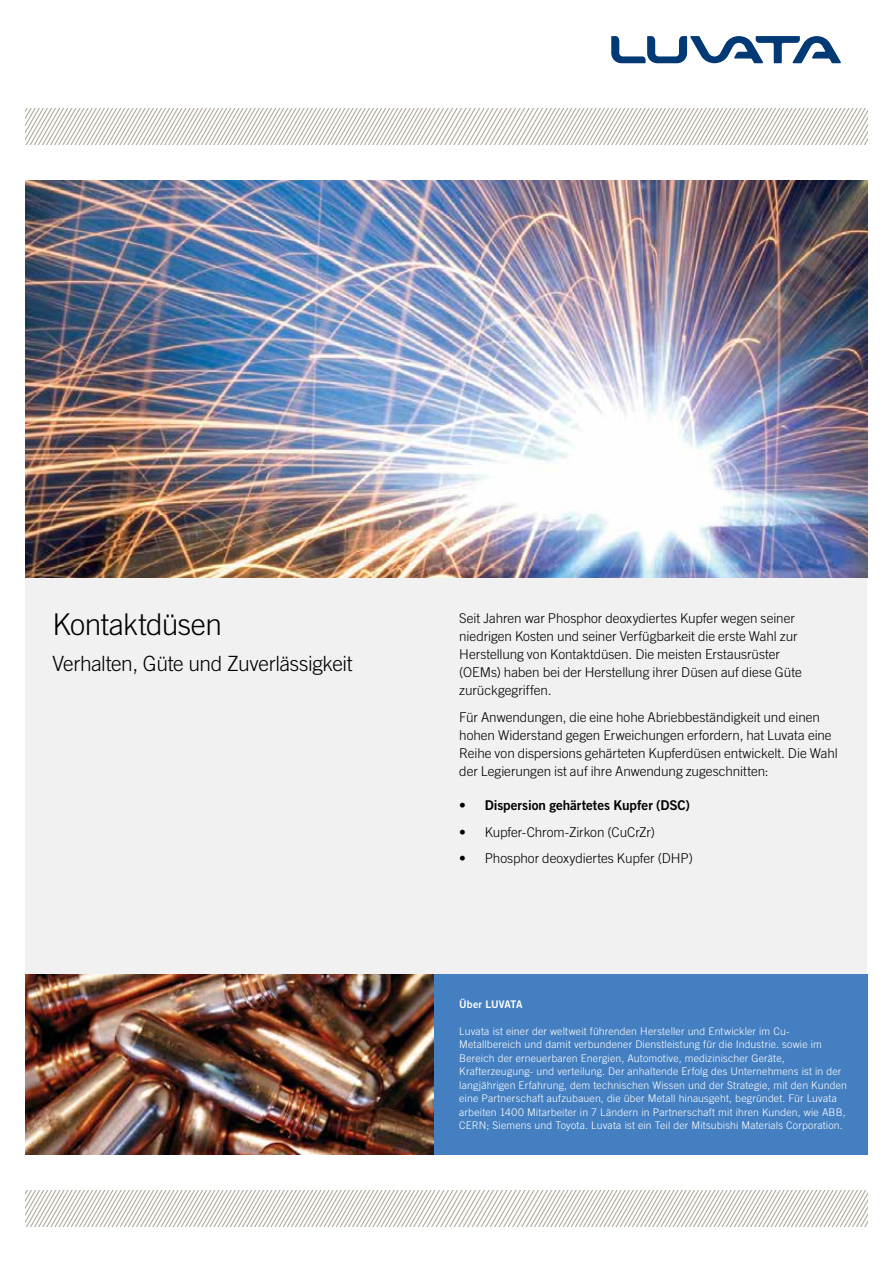
<style>
.page{position:relative;width:893px;height:1263px;background:#fff}
.page>*{position:absolute;margin:0;border:0;box-sizing:border-box;transform-origin:0 0}
.t1{font:300 30px "Trade Gothic LT Std";letter-spacing:-.02em;color:#000}
.t2{font:300 21px "Trade Gothic LT Std";letter-spacing:-.015em;color:#000}
.t3{font:300 13.5px/18px "Trade Gothic LT Std";letter-spacing:-.005em;color:#000}
.t4{font:13.5px "Trade Gothic LT Std Bd 2";color:#000}
.t5{font:300 10.5px/13.5px "Trade Gothic LT Std";letter-spacing:.015em;color:#fff}
.t6{font:10.5px "Trade Gothic LT Std Bd 2";color:#fff}
</style>
<div class="page">
<svg style="left:611px;top:36px;width:230px;height:27px"></svg>
<svg style="left:26px;top:108px;width:841px;height:36px"></svg>
<svg style="left:26px;top:1191px;width:841px;height:36px"></svg>
<div style="left:26px;top:216px;width:841px;height:939px;background:#f1f1f2"></div>
<div style="left:434px;top:974px;width:433px;height:181px;background:#447fc1"></div>
<img style="left:26px;top:974px;width:407px;height:181px">
<img style="left:26px;top:180px;width:841px;height:397px">
<h1 class="t1" style="left:52px;top:607px;width:171px">Kontaktdüsen</h1>
<h2 class="t2" style="left:52px;top:651px;width:302px">Verhalten, Güte und Zuverlässigkeit</h2>
<p class="t3" style="left:459px;top:609px;width:344px">Seit Jahren war Phosphor deoxydiertes Kupfer wegen seiner niedrigen Kosten und seiner Verfügbarkeit die erste Wahl zur Herstellung von Kontaktdüsen. Die meisten Erstausrüster (OEMs) haben bei der Herstellung ihrer Düsen auf diese Güte zurückgegriffen.</p>
<p class="t3" style="left:459px;top:708px;width:380px">Für Anwendungen, die eine hohe Abriebbeständigkeit und einen hohen Widerstand gegen Erweichungen erfordern, hat Luvata eine Reihe von dispersions gehärteten Kupferdüsen entwickelt. Die Wahl der Legierungen ist auf ihre Anwendung zugeschnitten:</p>
<p class="t4" style="left:459px;top:797px;width:232px">• Dispersion gehärtetes Kupfer (DSC)</p>
<p class="t3" style="left:459px;top:823px;width:197px">• Kupfer-Chrom-Zirkon (CuCrZr)</p>
<p class="t3" style="left:459px;top:849px;width:235px">• Phosphor deoxydiertes Kupfer (DHP)</p>
<p class="t6" style="left:459px;top:997px;width:65px">Über LUVATA</p>
<p class="t5" style="left:459px;top:1024px;width:389px">Luvata ist einer der weltweit führenden Hersteller und Entwickler im Cu-Metallbereich und damit verbundener Dienstleistung für die Industrie. sowie im Bereich der erneuerbaren Energien, Automotive, medizinischer Geräte, Krafterzeugung- und verteilung. Der anhaltende Erfolg des Unternehmens ist in der langjährigen Erfahrung, dem technischen Wissen und der Strategie, mit den Kunden eine Partnerschaft aufzubauen, die über Metall hinausgeht, begründet. Für Luvata arbeiten 1400 Mitarbeiter in 7 Ländern in Partnerschaft mit ihren Kunden, wie ABB, CERN; Siemens und Toyota. Luvata ist ein Teil der Mitsubishi Materials Corporation.</p>
</div>
